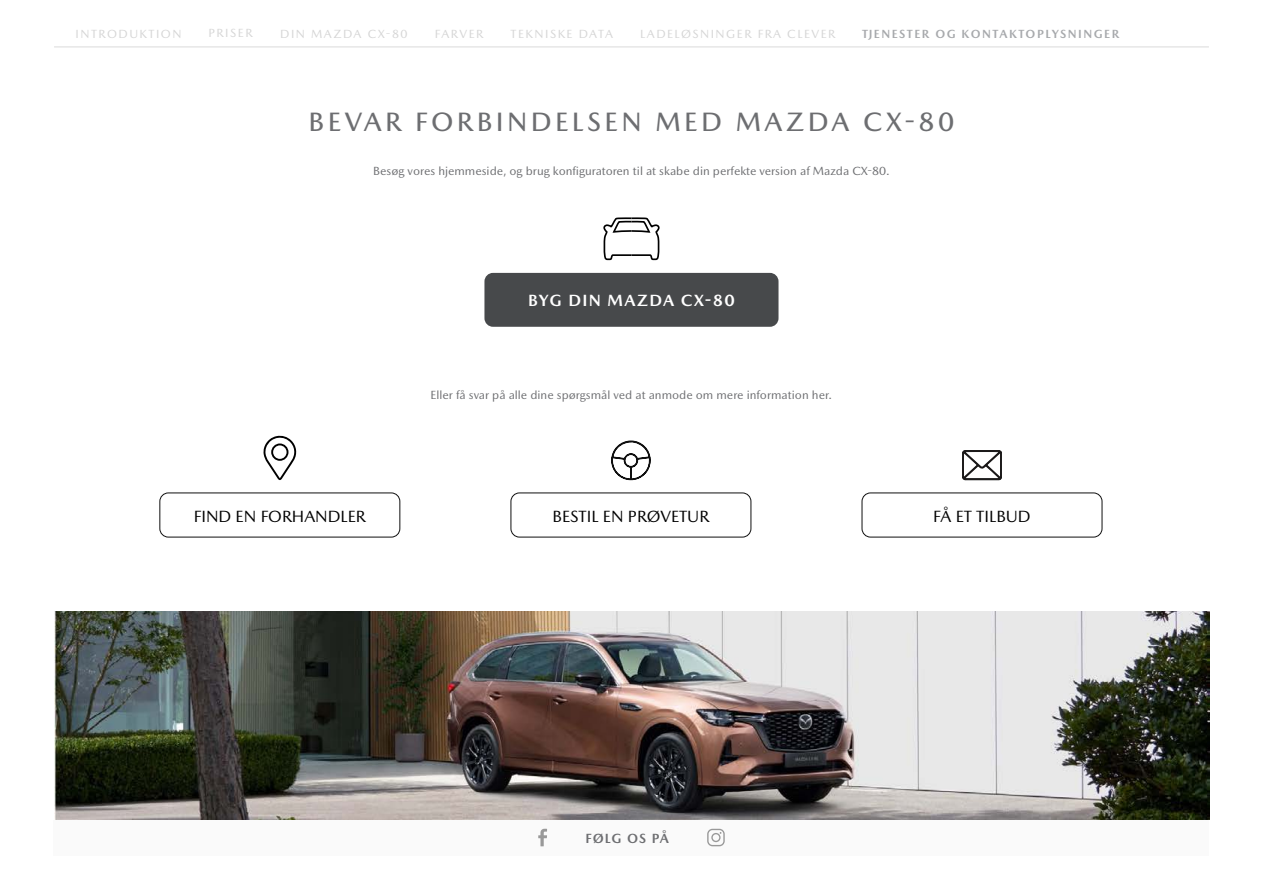
<style>
.page{position:relative;width:1263px;height:893px;background:#fff}
.page>*{position:absolute;margin:0;border:0;box-sizing:border-box;transform-origin:0 0}
.t1{font:500 27px "Mazda Type Cyrillic";letter-spacing:.125em;color:#6d6e71}
.t2{font:16.5px "Mazda Type Cyrillic";color:#000}
.t3{font:700 16.5px "Mazda Type Cyrillic";letter-spacing:.075em;color:#fff}
.t4{font:700 13.5px "Mazda Type Cyrillic";letter-spacing:.075em;color:#6d6e71}
.t5{font:12px "Mazda Type Cyrillic";color:#6d6e71}
.t6{font:12px "Mazda Type Cyrillic";letter-spacing:.125em;color:#d5d5d5}
.t7{font:700 12px "Mazda Type Cyrillic";letter-spacing:.125em;color:#a7a9ac}
</style>
<div class="page">
<div style="left:54px;top:820px;width:1155px;height:35px;background:#fafafa"></div>
<div style="left:484px;top:273px;width:294px;height:54px;background:#47494b;border-radius:9px"></div>
<svg style="left:603px;top:217px;width:57px;height:43px"></svg>
<div style="left:862px;top:493px;width:240px;height:44px;border:1px solid #101010;border-radius:9px"></div>
<svg style="left:962px;top:450px;width:40px;height:30px"></svg>
<div style="left:159px;top:493px;width:241px;height:44px;border:1px solid #101010;border-radius:9px"></div>
<svg style="left:263px;top:436px;width:33px;height:44px"></svg>
<div style="left:510px;top:493px;width:241px;height:44px;border:1px solid #101010;border-radius:9px"></div>
<svg style="left:611px;top:441px;width:40px;height:39px"></svg>
<svg style="left:538px;top:829px;width:9px;height:17px"></svg>
<svg style="left:707px;top:829px;width:18px;height:17px"></svg>
<img style="left:54px;top:611px;width:1155px;height:209px">
<hr style="left:54px;top:46px;width:1155px;height:2px;background:#e7e7e7">
<p class="t6" style="left:76px;top:26px;width:108px">INTRODUKTION</p>
<p class="t6" style="left:208px;top:26px;width:46px">PRISER</p>
<p class="t6" style="left:280px;top:26px;width:129px">DIN MAZDA CX-80</p>
<p class="t6" style="left:435px;top:26px;width:50px">FARVER</p>
<p class="t6" style="left:511px;top:26px;width:104px">TEKNISKE DATA</p>
<p class="t6" style="left:640px;top:26px;width:197px">LADELØSNINGER FRA CLEVER</p>
<p class="t7" style="left:862px;top:26px;width:258px">TJENESTER OG KONTAKTOPLYSNINGER</p>
<h1 class="t1" style="left:309px;top:105px;width:647px">BEVAR FORBINDELSEN MED MAZDA CX-80</h1>
<p class="t5" style="left:373px;top:164px;width:518px">Besøg vores hjemmeside, og brug konfiguratoren til at skabe din perfekte version af Mazda CX-80.</p>
<h2 class="t3" style="left:528px;top:290px;width:208px">BYG DIN MAZDA CX-80</h2>
<p class="t5" style="left:431px;top:388px;width:403px">Eller få svar på alle dine spørgsmål ved at anmode om mere information her.</p>
<h2 class="t2" style="left:194px;top:507px;width:174px">FIND EN FORHANDLER</h2>
<h2 class="t2" style="left:552px;top:507px;width:158px">BESTIL EN PRØVETUR</h2>
<h2 class="t2" style="left:933px;top:507px;width:99px">FÅ ET TILBUD</h2>
<p class="t4" style="left:585px;top:830px;width:85px">FØLG OS PÅ</p>
</div>
